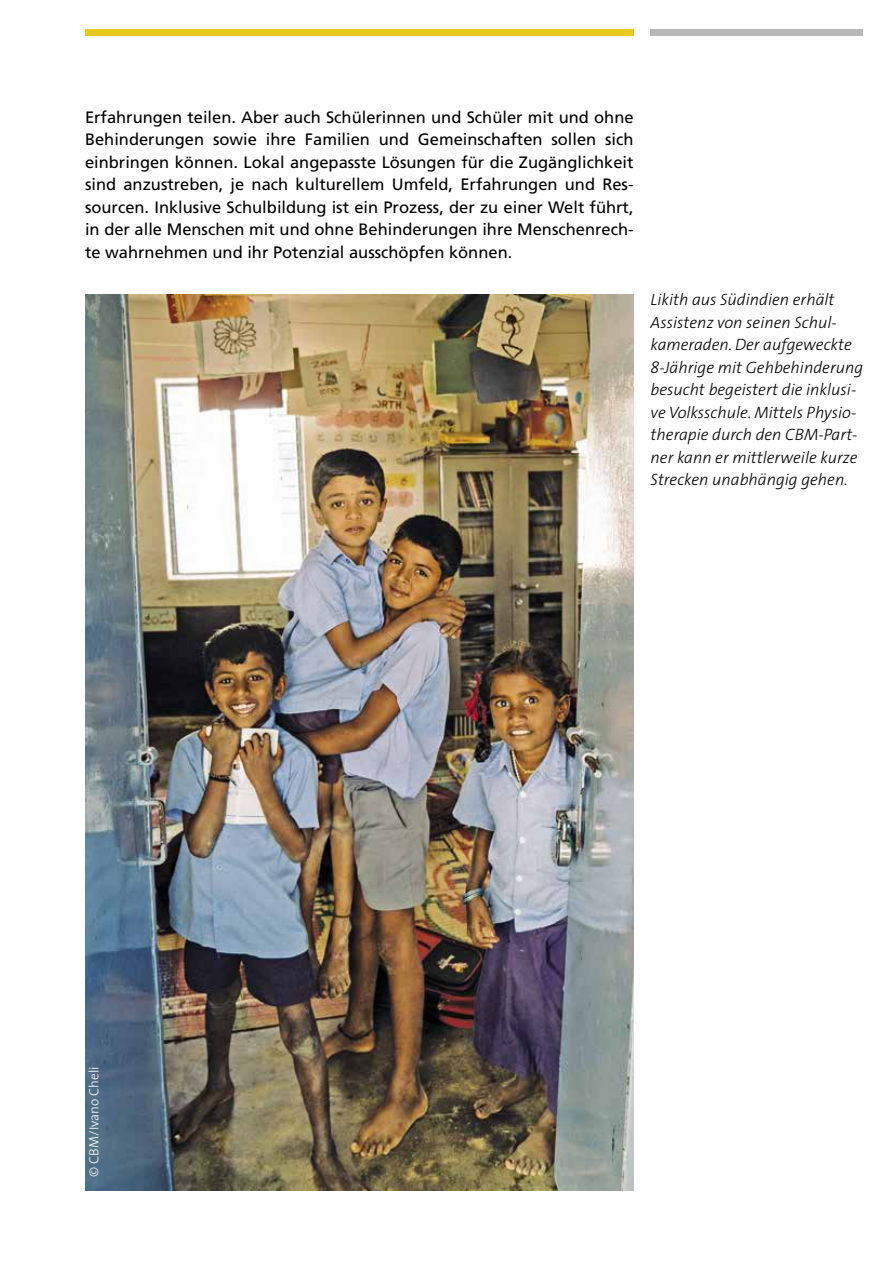
<style>
.page{position:relative;width:893px;height:1263px;background:#fff}
.page>*{position:absolute;margin:0;border:0;box-sizing:border-box;transform-origin:0 0}
.body{font:16.5px/22.5px "Frutiger LT Std";color:#000;text-align:justify}
.Bildlegende{font:italic 300 16.5px/22.5px "The Sans";color:#000}
.Fussnote_Text{font:300 13.5px "The Sans";color:#fff}
</style>
<div class="page">
<div style="left:85px;top:30px;width:549px;height:6px;background:#e9c91e"></div>
<div style="left:651px;top:30px;width:212px;height:6px;background:#b8b8b8"></div>
<img style="left:85px;top:294px;width:549px;height:897px">
<p class="body" style="left:85px;top:106px;width:550px">Erfahrungen teilen. Aber auch Schülerinnen und Schüler mit und ohne Behinderungen sowie ihre Familien und Gemeinschaften sollen sich einbringen können. Lokal angepasste Lösungen für die Zugänglichkeit sind anzustreben, je nach kulturellem Umfeld, Erfahrungen und Res&shy;sourcen. Inklusive Schulbildung ist ein Prozess, der zu einer Welt führt, in der alle Menschen mit und ohne Behinderungen ihre Menschenrech&shy;te wahrnehmen und ihr Potenzial ausschöpfen können.</p>
<p class="Bildlegende" style="left:651px;top:288px;width:214px">Likith aus Südindien erhält<br>Assistenz von seinen Schul&shy;kameraden. Der aufgeweckte<br>8-Jährige mit Gehbehinderung besucht begeistert die inklusi&shy;ve Volksschule. Mittels Physio&shy;therapie durch den CBM-Part&shy;ner kann er mittlerweile kurze<br>Strecken unabhängig gehen.</p>
<p class="Fussnote_Text" style="left:83px;top:1177px;width:112px;rotate:-90deg">© CBM/Ivano Cheli</p>
</div>
